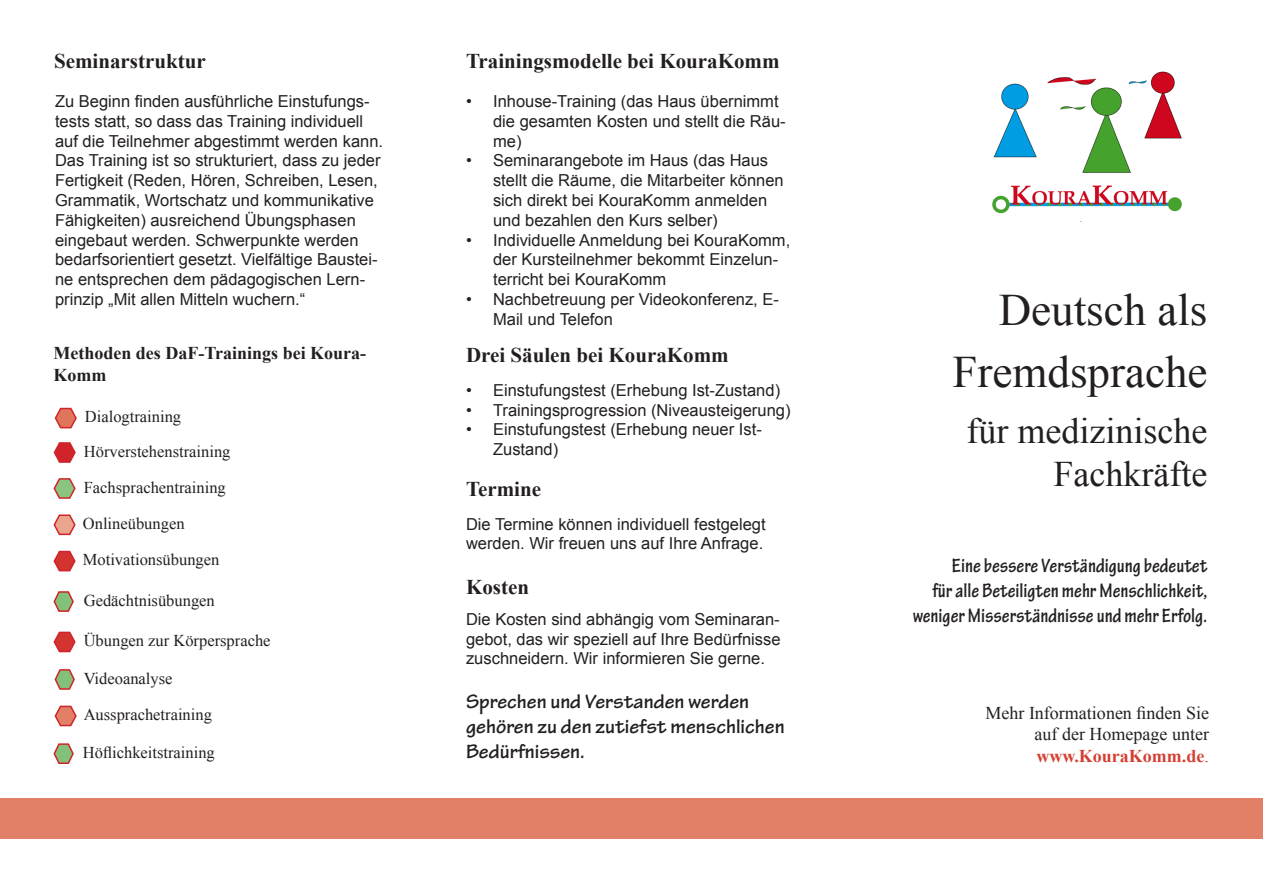
<style>
.page{position:relative;width:1263px;height:893px;background:#fff}
.page>*{position:absolute;margin:0;border:0;box-sizing:border-box;transform-origin:0 0}
.t1{font:45px "Times New Roman";color:#231f20}
.t2{font:36px "Times New Roman";color:#231f20}
.t3{font:700 condensed 21px/25.2px "Tekton Pro";color:#231f20;text-align:right}
.t4{font:700 21px "Times New Roman";color:#231f20}
.t5{font:700 21px/25.2px "Tekton Pro";color:#231f20}
.t6{font:18px "Times New Roman";color:#231f20}
.t7{font:700 18px/21.6px "Times New Roman";color:#231f20}
.t8{font:700 18px "Times New Roman";color:#d53f33}
.t9{font:16.5px/19.8px "Arial";color:#231f20}
.t10{font:16.5px "Times New Roman";color:#231f20}
.s1{font-weight:400}
</style>
<div class="page">
<div style="left:0;top:799px;width:1263px;height:40px;background:#e18066"></div>
<svg style="left:54px;top:669px;width:21px;height:21px"></svg>
<svg style="left:54px;top:705px;width:23px;height:22px"></svg>
<svg style="left:53px;top:478px;width:23px;height:21px"></svg>
<svg style="left:53px;top:550px;width:23px;height:22px"></svg>
<svg style="left:53px;top:591px;width:21px;height:21px"></svg>
<svg style="left:53px;top:514px;width:23px;height:22px"></svg>
<svg style="left:53px;top:631px;width:23px;height:22px"></svg>
<svg style="left:53px;top:743px;width:21px;height:21px"></svg>
<img style="left:992px;top:71px;width:190px;height:151px">
<svg style="left:54px;top:407px;width:23px;height:22px"></svg>
<svg style="left:53px;top:442px;width:23px;height:21px"></svg>
<p class="t4" style="left:54px;top:47px;width:153px">Seminarstruktur</p>
<p class="t9" style="left:55px;top:91px;width:330px">Zu Beginn finden ausführliche Einstufungs&shy;tests statt, so dass das Training individuell auf die Teilnehmer abgestimmt werden kann.</p>
<p class="t9" style="left:55px;top:151px;width:327px">Das Training ist so strukturiert, dass zu jeder Fertigkeit (Reden, Hören, Schreiben, Lesen, Grammatik, Wortschatz und kommunikative Fähigkeiten) ausreichend Übungsphasen eingebaut werden. Schwerpunkte werden bedarfsorientiert gesetzt. Vielfältige Baustei&shy;ne entsprechen dem pädagogischen Lern&shy;prinzip „Mit allen Mitteln wuchern.“</p>
<p class="t7" style="left:53px;top:342px;width:314px">Methoden des DaF-Trainings bei Koura-<br>Komm</p>
<p class="t10" style="left:85px;top:406px;width:98px">Dialogtraining</p>
<p class="t10" style="left:84px;top:440px;width:148px">Hörverstehenstraining</p>
<p class="t10" style="left:84px;top:476px;width:144px">Fachsprachentraining</p>
<p class="t10" style="left:83px;top:512px;width:103px">Onlineübungen</p>
<p class="t10" style="left:83px;top:549px;width:138px">Motivationsübungen</p>
<p class="t10" style="left:84px;top:589px;width:133px">Gedächtnisübungen</p>
<p class="t10" style="left:84px;top:629px;width:188px">Übungen zur Körpersprache</p>
<p class="t10" style="left:84px;top:667px;width:90px">Videoanalyse</p>
<p class="t10" style="left:84px;top:703px;width:130px">Aussprachetraining</p>
<p class="t10" style="left:83px;top:741px;width:133px">Höflichkeitstraining</p>
<p class="t4" style="left:466px;top:47px;width:315px">Trainingsmodelle bei KouraKomm</p>
<p class="t9" style="left:493px;top:91px;width:294px;text-indent:-27px">• Inhouse-Training (das Haus übernimmt die gesamten Kosten und stellt die Räu&shy;me)</p>
<p class="t9" style="left:493px;top:151px;width:292px;text-indent:-27px">• Seminarangebote im Haus (das Haus stellt die Räume, die Mitarbeiter können sich direkt bei KouraKomm anmelden und bezahlen den Kurs selber)</p>
<p class="t9" style="left:493px;top:230px;width:299px;text-indent:-27px">• Individuelle Anmeldung bei KouraKomm, der Kursteilnehmer bekommt Einzelun&shy;terricht bei KouraKomm</p>
<p class="t9" style="left:493px;top:289px;width:287px;text-indent:-27px">• Nachbetreuung per Videokonferenz, E-<br>Mail und Telefon</p>
<p class="t4" style="left:466px;top:340px;width:264px">Drei Säulen bei KouraKomm</p>
<p class="t9" style="left:466px;top:380px;width:316px">• Einstufungstest (Erhebung Ist-Zustand)</p>
<p class="t9" style="left:466px;top:400px;width:326px">• Trainingsprogression (Niveausteigerung)</p>
<p class="t9" style="left:493px;top:420px;width:270px;text-indent:-27px">• Einstufungstest (Erhebung neuer Ist-<br>Zustand)</p>
<p class="t4" style="left:466px;top:474px;width:77px">Termine</p>
<p class="t9" style="left:466px;top:514px;width:301px">Die Termine können individuell festgelegt werden. Wir freuen uns auf Ihre Anfrage.</p>
<p class="t4" style="left:466px;top:572px;width:64px">Kosten</p>
<p class="t9" style="left:466px;top:609px;width:316px;text-align:justify">Die Kosten sind abhängig vom Seminaran&shy;gebot, das wir speziell auf Ihre Bedürfnisse zuschneidern. Wir informieren Sie gerne.</p>
<p class="t5" style="left:466px;top:689px;width:320px">Sprechen und Verstanden werden gehören zu den zutiefst menschlichen<br>Bedürfnissen.</p>
<p class="t1" style="left:999px;top:279px;width:210px">Deutsch als</p>
<p class="t1" style="left:952px;top:342px;width:256px">Fremdsprache</p>
<p class="t2" style="left:966px;top:407px;width:242px">für medizinische</p>
<p class="t2" style="left:1053px;top:450px;width:155px">Fachkräfte</p>
<p class="t3" style="left:932px;top:553px;width:277px">Eine bessere Verständigung bedeutet für alle Beteiligten mehr Menschlichkeit,</p>
<p class="t3" style="left:913px;top:603px;width:296px">weniger Misserständnisse und mehr Erfolg.</p>
<p class="t6" style="left:985px;top:701px;width:225px">Mehr Informationen finden Sie</p>
<p class="t6" style="left:1034px;top:722px;width:176px">auf der Homepage unter</p>
<p class="t8" style="left:1036px;top:743px;width:174px">www.KouraKomm.de<span class="s1">.</span></p>
</div>
